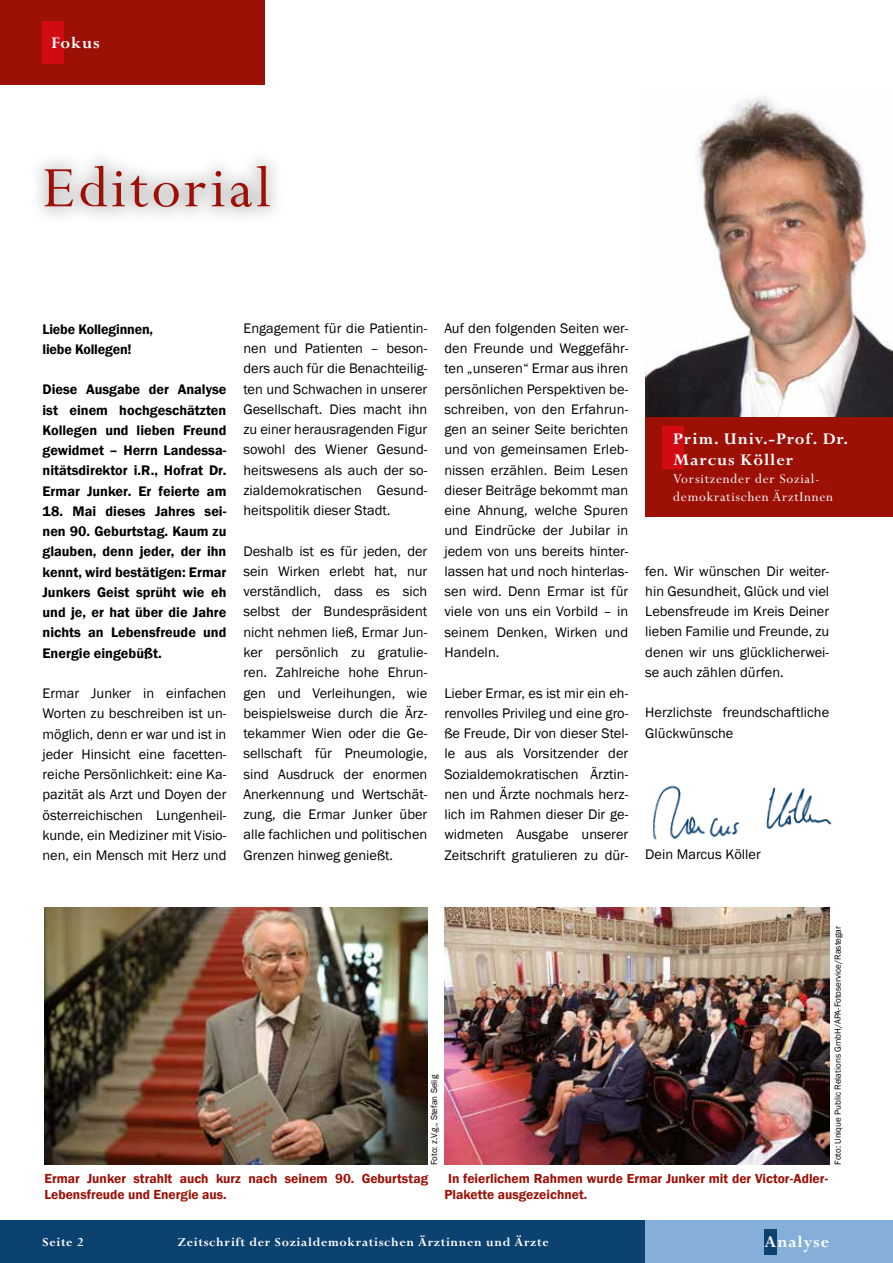
<style>
.page{position:relative;width:893px;height:1263px;background:#fff}
.page>*{position:absolute;margin:0;border:0;box-sizing:border-box;transform-origin:0 0}
.t1{font:64.5px "Perpetua Std";letter-spacing:.05em;color:#9c1006}
.t2{font:700 18px/21.6px "Perpetua Std";letter-spacing:.05em;color:#fff}
.t3{font:15px/18px "Perpetua Std";letter-spacing:.05em;color:#fff}
.t4{font:14.25px/20.2px "Franklin Gothic";color:#000;text-align:justify}
.t5{font:600 14.25px/20.2px "Franklin Gothic";color:#000;text-align:justify}
.t6{font:600 13.5px/16.5px "Franklin Gothic";color:#9c1006}
.t7{font:700 13.5px "Perpetua Std";letter-spacing:.05em;color:#fff}
.t8{font:9px "Franklin Gothic";color:#000}
</style>
<div class="page">
<div style="left:0;top:1220px;width:893px;height:43px;background:#0c4270"></div>
<div style="left:0;top:0;width:265px;height:85px;background:#9c1006"></div>
<div style="left:43px;top:21px;width:21px;height:43px;background:#d20a11"></div>
<div style="left:645px;top:1220px;width:248px;height:43px;background:#85aed9"></div>
<div style="left:764px;top:1229px;width:12px;height:25px;background:#0c4270"></div>
<img style="left:645px;top:97px;width:248px;height:320px">
<div style="left:28px;top:148px;width:259px;height:77px;background:#000;opacity:.3"></div>
<div style="left:645px;top:417px;width:248px;height:99px;background:#9c1006"></div>
<div style="left:663px;top:426px;width:21px;height:43px;background:#d20a11"></div>
<img style="left:652px;top:785px;width:180px;height:54px">
<img style="left:44px;top:908px;width:383px;height:257px">
<img style="left:444px;top:908px;width:385px;height:257px">
<p class="t2" style="left:51px;top:33px;width:50px">Fokus</p>
<h1 class="t1" style="left:43px;top:154px;width:230px">Editorial</h1>
<p class="t5" style="left:43px;top:319px;width:112px">Liebe Kolleginnen, liebe Kollegen!</p>
<p class="t5" style="left:43px;top:380px;width:185px">Diese Ausgabe der Analyse ist einem hochgeschätzten Kollegen und lieben Freund gewidmet – Herrn Landessa&shy;nitätsdirektor i.R., Hofrat Dr.<br>Ermar Junker. Er feierte am</p>
<p class="t5" style="left:43px;top:501px;width:185px">18. Mai dieses Jahres sei&shy;nen 90. Geburtstag. Kaum zu glauben, denn jeder, der ihn kennt, wird bestätigen: Ermar Junkers Geist sprüht wie eh und je, er hat über die Jahre nichts an Lebensfreude und Energie eingebüßt.</p>
<p class="t4" style="left:43px;top:683px;width:185px">Ermar Junker in einfachen Worten zu beschreiben ist un&shy;möglich, denn er war und ist in jeder Hinsicht eine facetten&shy;reiche Persönlichkeit: eine Ka&shy;pazität als Arzt und Doyen der österreichischen Lungenheil&shy;kunde, ein Mediziner mit Visio&shy;nen, ein Mensch mit Herz und</p>
<p class="t4" style="left:243px;top:318px;width:185px">Engagement für die Patientin&shy;nen und Patienten – beson&shy;ders auch für die Benachteilig&shy;ten und Schwachen in unserer Gesellschaft. Dies macht ihn zu einer herausragenden Figur sowohl des Wiener Gesund&shy;heitswesens als auch der so&shy;zialdemokratischen Gesund&shy;heitspolitik dieser Stadt.</p>
<p class="t4" style="left:243px;top:541px;width:185px">Deshalb ist es für jeden, der sein Wirken erlebt hat, nur verständlich, dass es sich selbst der Bundespräsident nicht nehmen ließ, Ermar Jun&shy;ker persönlich zu gratulie&shy;ren. Zahlreiche hohe Ehrun&shy;gen und Verleihungen, wie beispielsweise durch die Ärz&shy;tekammer Wien oder die Ge&shy;sellschaft für Pneumologie, sind Ausdruck der enormen Anerkennung und Wertschät&shy;zung, die Ermar Junker über alle fachlichen und politischen Grenzen hinweg genießt.</p>
<p class="t4" style="left:444px;top:318px;width:185px">Auf den folgenden Seiten wer&shy;den Freunde und Weggefähr&shy;ten „unseren“ Ermar aus ihren persönlichen Perspektiven be&shy;schreiben, von den Erfahrun&shy;gen an seiner Seite berichten und von gemeinsamen Erleb&shy;nissen erzählen. Beim Lesen dieser Beiträge bekommt man eine Ahnung, welche Spuren und Eindrücke der Jubilar in jedem von uns bereits hinter&shy;lassen hat und noch hinterlas&shy;sen wird. Denn Ermar ist für viele von uns ein Vorbild – in seinem Denken, Wirken und Handeln.</p>
<p class="t4" style="left:444px;top:683px;width:185px">Lieber Ermar, es ist mir ein eh&shy;renvolles Privileg und eine gro&shy;ße Freude, Dir von dieser Stel&shy;le aus als Vorsitzender der Sozialdemokratischen Ärztin&shy;nen und Ärzte nochmals herz&shy;lich im Rahmen dieser Dir ge&shy;widmeten Ausgabe unserer Zeitschrift gratulieren zu dür-</p>
<p class="t2" style="left:673px;top:428px;width:177px">Prim. Univ.-Prof. Dr.<br>Marcus Köller</p>
<p class="t3" style="left:673px;top:470px;width:161px">Vorsitzender der Sozial&shy;demokratischen ÄrztInnen</p>
<p class="t4" style="left:645px;top:561px;width:185px">fen. Wir wünschen Dir weiter&shy;hin Gesundheit, Glück und viel Lebensfreude im Kreis Deiner lieben Familie und Freunde, zu denen wir uns glücklicherwei&shy;se auch zählen dürfen.</p>
<p class="t4" style="left:645px;top:703px;width:185px">Herzlichste freundschaftliche<br>Glückwünsche</p>
<p class="t4" style="left:645px;top:844px;width:117px">Dein Marcus Köller</p>
<p class="t8" style="left:428px;top:1165px;width:91px;rotate:-90deg">Foto: z.V.g., Stefan Selig</p>
<p class="t8" style="left:832px;top:1165px;width:240px;rotate:-90deg">Foto: Unique Public Relations GmbH/APA-Fotoservice/Rastegar</p>
<p class="t6" style="left:44px;top:1170px;width:385px">Ermar Junker strahlt auch kurz nach seinem 90. Geburtstag<br>Lebensfreude und Energie aus.</p>
<p class="t6" style="left:444px;top:1170px;width:385px">In feierlichem Rahmen wurde Ermar Junker mit der Victor-Adler-<br>Plakette ausgezeichnet.</p>
<p class="t7" style="left:43px;top:1235px;width:42px">Seite 2</p>
<p class="t7" style="left:178px;top:1235px;width:372px">Zeitschrift der Sozialdemokratischen Ärztinnen und Ärzte</p>
<p class="t2" style="left:764px;top:1232px;width:66px">Analyse</p>
</div>
